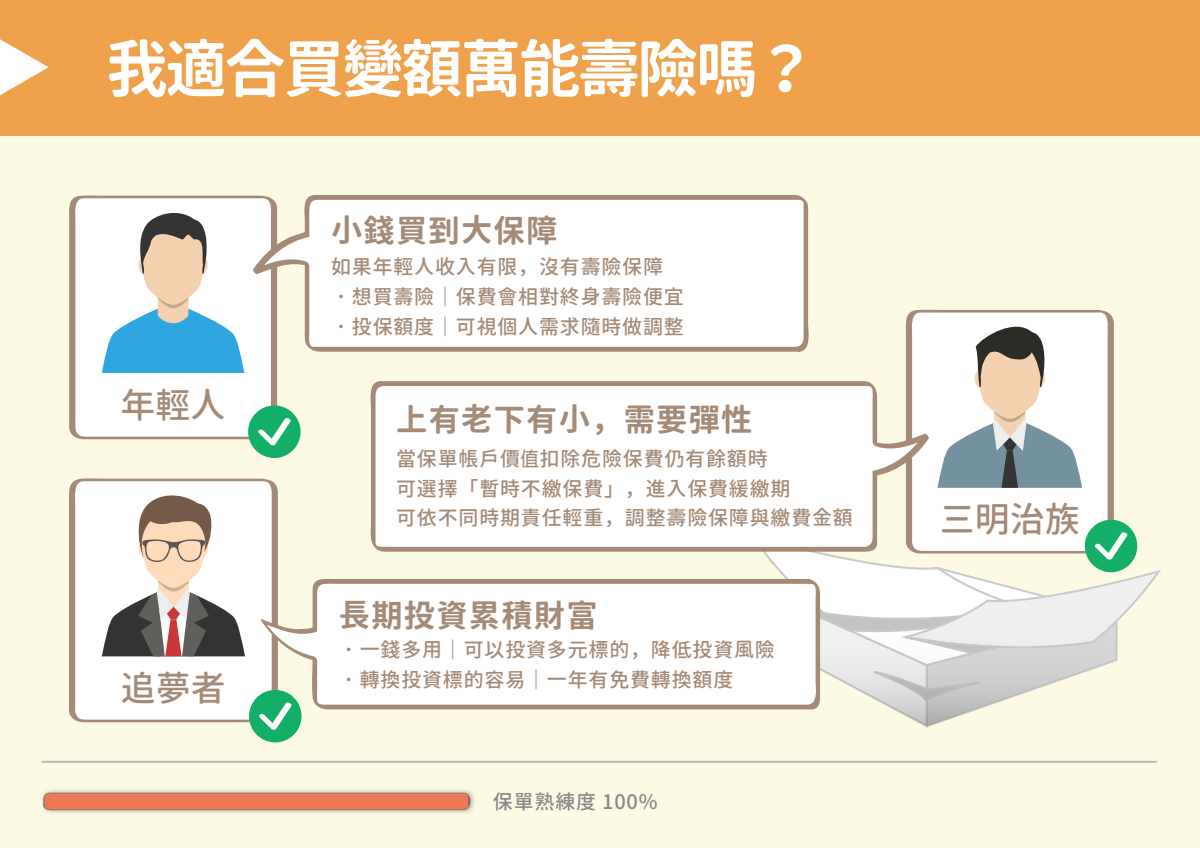
<style>
.page{position:relative;width:1200px;height:848px;background:#fdfae3}
.page>*{position:absolute;margin:0;border:0;box-sizing:border-box;transform-origin:0 0}
.t1{font:62.5px "Gen Jyuu Gothic L Monospace Bold";letter-spacing:-.04em;color:#fff}
.t2{font:500 35px "Gen Jyuu Gothic L";color:#a48b78}
.t3{font:700 31.25px "Gen Jyuu Gothic L";letter-spacing:.04em;color:#a48b78}
.t4{font:500 20px/29.9px "Gen Jyuu Gothic L";letter-spacing:.04em;color:#a48b78}
.t5{font:500 20px "Gen Jyuu Gothic L";letter-spacing:.04em;color:#898989}
.s1{font-weight:800}
.s2{font-family:"DF Yuan Std W7";font-weight:400}
</style>
<div class="page">
<div style="left:0;top:0;width:1200px;height:135px;background:#f0a14c"></div>
<svg style="left:0;top:39px;width:49px;height:56px"></svg>
<svg style="left:41px;top:760px;width:1117px;height:2px"></svg>
<img style="left:43px;top:790px;width:431px;height:23px">
<div style="left:45px;top:793px;width:423px;height:16px;background:#ed7854;border-radius:4px"></div>
<svg style="left:69px;top:195px;width:208px;height:244px;background:#f4f1ee"></svg>
<svg style="left:102px;top:207px;width:142px;height:166px;background:#b3d0da"></svg>
<svg style="left:905px;top:309px;width:209px;height:221px;background:#f4f1ee"></svg>
<div style="left:1085px;top:519px;width:52px;height:53px;background:#13ae67;border-radius:50%"></div>
<svg style="left:751px;top:530px;width:410px;height:198px"></svg>
<svg style="left:937px;top:317px;width:145px;height:171px;background:#c6c8c6"></svg>
<svg style="left:69px;top:478px;width:209px;height:244px;background:#f3f0ee"></svg>
<div style="left:249px;top:689px;width:53px;height:53px;background:#13ae67;border-radius:50%"></div>
<svg style="left:259px;top:709px;width:31px;height:21px"></svg>
<div style="left:248px;top:405px;width:53px;height:53px;background:#13ae67;border-radius:50%"></div>
<svg style="left:258px;top:418px;width:33px;height:28px"></svg>
<svg style="left:102px;top:492px;width:143px;height:164px;background:#c3b8b1"></svg>
<svg style="left:252px;top:195px;width:557px;height:157px;background:#f7f4f2"></svg>
<svg style="left:370px;top:381px;width:560px;height:171px;background:#f7f5f2"></svg>
<svg style="left:260px;top:579px;width:560px;height:130px;background:#f4f3f0"></svg>
<h1 class="t1" style="left:106px;top:23px;width:712px">我適合買變額萬能壽險嗎？</h1>
<h2 class="t2" style="left:121px;top:380px;width:106px">年輕人</h2>
<h2 class="t2" style="left:121px;top:662px;width:106px">追夢者</h2>
<h3 class="t3" style="left:331px;top:207px;width:228px">小錢買到大保障</h3>
<p class="t4" style="left:331px;top:252px;width:354px">如果年輕人收入有限，沒有壽險保障<span class="s1">‧</span>想買壽險｜保費會相對終身壽險便宜<span class="s1">‧</span>投保額度｜可視個人需求隨時做調整</p>
<h3 class="t3" style="left:396px;top:396px;width:358px">上有老下有小，需要彈性</h3>
<p class="t4" style="left:396px;top:443px;width:458px">當保單帳戶價<span class="s2">值</span>扣除危險保費仍有餘額時<br>可選擇「暫時不繳保費」，進入保費緩繳期<br>可依不同時期責任輕重，調整壽險保障與繳費金額</p>
<h3 class="t3" style="left:339px;top:593px;width:260px">長期投資累積財富</h3>
<p class="t4" style="left:339px;top:634px;width:438px"><span class="s1">‧</span>一錢多用｜可以投資多元標的，降低投資風險<span class="s1">‧</span>轉換投資標的容易｜一年有免費轉換額度</p>
<p class="t5" style="left:493px;top:786px;width:166px">保單熟練度 100%</p>
<h2 class="t2" style="left:940px;top:494px;width:141px">三明治族</h2>
</div>
